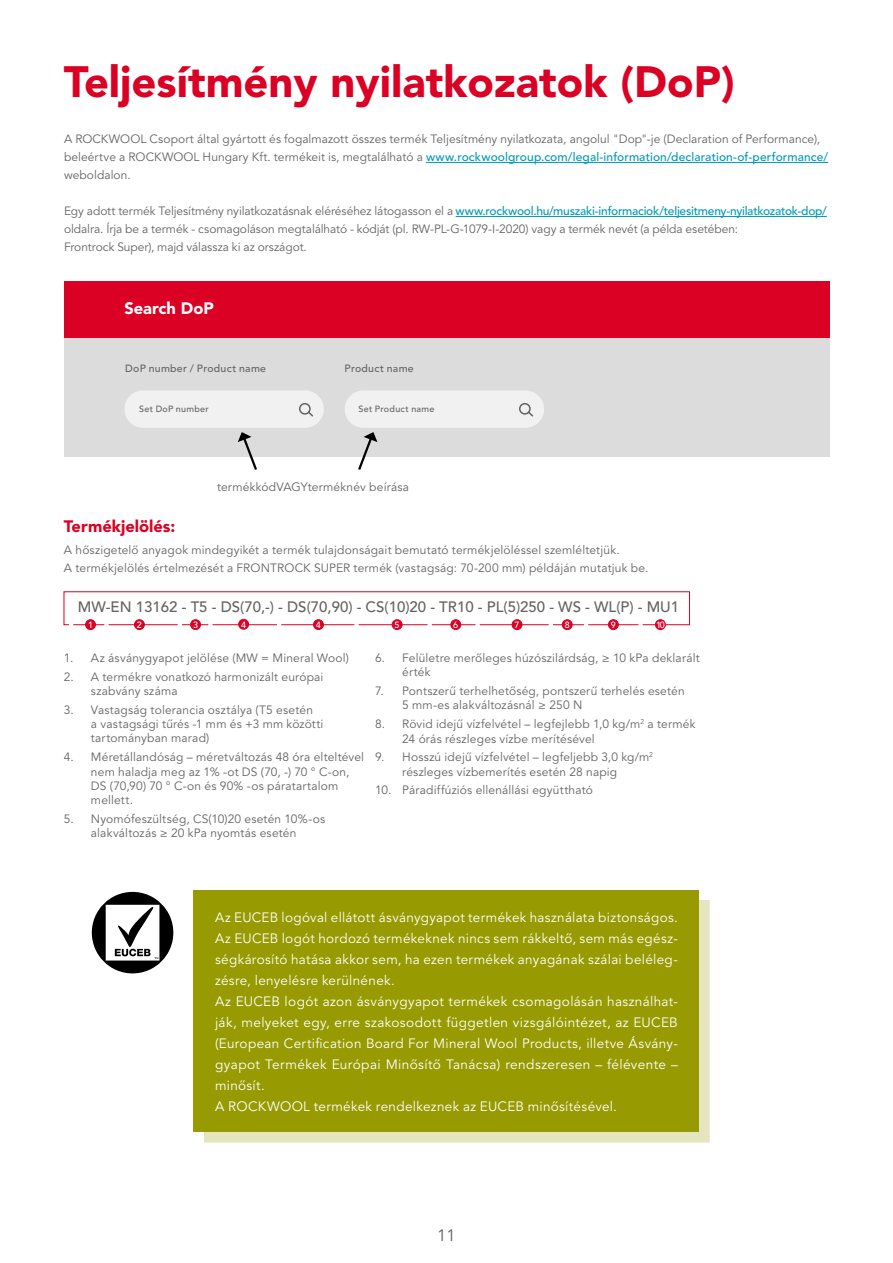
<style>
.page{position:relative;width:893px;height:1263px;background:#fff}
.page>*{position:absolute;margin:0;border:0;box-sizing:border-box;transform-origin:0 0}
.t1{font:900 43.5px "Avenir LT Pro";color:#db0124}
.t2{font:900 16.5px "Avenir LT Pro";color:#db0124}
.t3{font:900 16.5px "Avenir LT Pro";color:#fff}
.t4{font:16.5px "Avenir LT Pro";color:#636362}
.t5{font:500 15px "Avenir LT Pro";color:#636362}
.t6{font:13.5px/21px "Avenir LT Pro";letter-spacing:.025em;color:#fff}
.t7{font:12px/14.4px "Avenir LT Pro";letter-spacing:.015em;color:#636362}
.t8{font:12px/18px "Avenir LT Pro";letter-spacing:-.005em;color:#636362}
.t9{font:500 10.5px "Avenir LT Pro";letter-spacing:.025em;color:#636362}
.t10{font:500 9px "Avenir LT Pro";letter-spacing:.03em;color:#636362}
.t11{font:500 9px "Avenir LT Pro";color:#fff}
.s1{font-weight:500;color:#0099b3}
</style>
<div class="page">
<hr style="left:426px;top:162px;width:402px;height:1px;background:#0099b3">
<hr style="left:456px;top:216px;width:371px;height:1px;background:#0099b3">
<div style="left:64px;top:591px;width:626px;height:34px;border:1px solid #db0124"></div>
<hr style="left:584px;top:617px;width:4px;height:13px;background:#fff;border-radius:2px">
<hr style="left:549px;top:617px;width:4px;height:13px;background:#fff;border-radius:2px">
<div style="left:475px;top:617px;width:5px;height:13px;background:#fff;border-radius:2px"></div>
<hr style="left:428px;top:617px;width:4px;height:13px;background:#fff;border-radius:2px">
<div style="left:354px;top:617px;width:5px;height:13px;background:#fff;border-radius:2px"></div>
<hr style="left:277px;top:617px;width:4px;height:13px;background:#fff;border-radius:2px">
<div style="left:208px;top:617px;width:5px;height:13px;background:#fff;border-radius:2px"></div>
<hr style="left:178px;top:617px;width:4px;height:13px;background:#fff;border-radius:2px">
<div style="left:104px;top:617px;width:5px;height:13px;background:#fff;border-radius:2px"></div>
<hr style="left:69px;top:617px;width:4px;height:13px;background:#fff;border-radius:2px">
<div style="left:638px;top:618px;width:5px;height:13px;background:#fff;border-radius:2px"></div>
<div style="left:86px;top:620px;width:9px;height:9px;background:#db0124;border-radius:50%"></div>
<div style="left:85px;top:619px;width:11px;height:11px;border:1px solid #db0124;border-radius:50%"></div>
<div style="left:134px;top:620px;width:10px;height:9px;background:#db0124;border-radius:50%"></div>
<div style="left:134px;top:619px;width:11px;height:11px;border:1px solid #db0124;border-radius:50%"></div>
<div style="left:191px;top:620px;width:9px;height:9px;background:#db0124;border-radius:50%"></div>
<div style="left:190px;top:619px;width:11px;height:11px;border:1px solid #db0124;border-radius:50%"></div>
<div style="left:239px;top:619px;width:10px;height:10px;background:#db0124;border-radius:50%"></div>
<div style="left:238px;top:619px;width:11px;height:10px;border:1px solid #db0124;border-radius:50%"></div>
<div style="left:313px;top:620px;width:10px;height:9px;background:#db0124;border-radius:50%"></div>
<div style="left:313px;top:619px;width:11px;height:11px;border:1px solid #db0124;border-radius:50%"></div>
<div style="left:392px;top:620px;width:10px;height:9px;background:#db0124;border-radius:50%"></div>
<div style="left:392px;top:619px;width:10px;height:11px;border:1px solid #db0124;border-radius:50%"></div>
<div style="left:451px;top:620px;width:10px;height:9px;background:#db0124;border-radius:50%"></div>
<div style="left:450px;top:619px;width:11px;height:11px;border:1px solid #db0124;border-radius:50%"></div>
<div style="left:512px;top:620px;width:10px;height:9px;background:#db0124;border-radius:50%"></div>
<div style="left:512px;top:619px;width:10px;height:11px;border:1px solid #db0124;border-radius:50%"></div>
<div style="left:562px;top:620px;width:10px;height:10px;background:#db0124;border-radius:50%"></div>
<div style="left:562px;top:619px;width:10px;height:11px;border:1px solid #db0124;border-radius:50%"></div>
<div style="left:608px;top:620px;width:10px;height:9px;background:#db0124;border-radius:50%"></div>
<div style="left:608px;top:619px;width:11px;height:11px;border:1px solid #db0124;border-radius:50%"></div>
<div style="left:655px;top:620px;width:10px;height:9px;background:#db0124;border-radius:50%"></div>
<div style="left:655px;top:619px;width:11px;height:11px;border:1px solid #db0124;border-radius:50%"></div>
<svg style="left:92px;top:892px;width:81px;height:81px"></svg>
<div style="left:204px;top:901px;width:506px;height:242px;background:#e5e6c0"></div>
<div style="left:194px;top:890px;width:505px;height:242px;background:#979a00"></div>
<div style="left:64px;top:337px;width:765px;height:120px;background:#dcdcdc"></div>
<div style="left:124px;top:390px;width:200px;height:38px;background:#f1f1f1;border-radius:19px"></div>
<div style="left:345px;top:390px;width:199px;height:38px;background:#f1f1f1;border-radius:19px"></div>
<div style="left:64px;top:281px;width:765px;height:56px;background:#db0124"></div>
<div style="left:299px;top:403px;width:12px;height:12px;border:2px solid #636362;border-radius:50%"></div>
<svg style="left:306px;top:410px;width:7px;height:7px"></svg>
<div style="left:519px;top:403px;width:12px;height:12px;border:2px solid #636362;border-radius:50%"></div>
<svg style="left:526px;top:410px;width:7px;height:7px"></svg>
<svg style="left:238px;top:432px;width:19px;height:38px"></svg>
<svg style="left:358px;top:432px;width:19px;height:38px"></svg>
<h1 class="t1" style="left:64px;top:55px;width:672px">Teljesítmény nyilatkozatok (DoP)</h1>
<p class="t7" style="left:64px;top:130px;width:766px;line-height:18px">A ROCKWOOL Csoport által gyártott és fogalmazott összes termék Teljesítmény nyilatkozata, angolul "Dop"-je (Declaration of Performance), beleértve a ROCKWOOL Hungary Kft. termékeit is, megtalálható a <span class="s1">www.rockwoolgroup.com/legal-information/declaration-of-performance/ </span>weboldalon.</p>
<p class="t8" style="left:64px;top:202px;width:764px">Egy adott termék Teljesítmény nyilatkozatásnak eléréséhez látogasson el a <span class="s1">www.rockwool.hu/muszaki-informaciok/teljesitmeny-nyilatkozatok-dop/ </span>oldalra. Írja be a termék - csomagoláson megtalálható - kódját (pl. RW-PL-G-1079-I-2020) vagy a termék nevét (a példa esetében:<br>Frontrock Super), majd válassza ki az országot.</p>
<h2 class="t3" style="left:124px;top:298px;width:91px">Search DoP</h2>
<p class="t9" style="left:125px;top:362px;width:142px">DoP number / Product name</p>
<p class="t9" style="left:345px;top:362px;width:71px">Product name</p>
<p class="t10" style="left:358px;top:403px;width:78px">Set Product name</p>
<p class="t10" style="left:139px;top:403px;width:71px">Set DoP number</p>
<p class="t7" style="left:217px;top:480px;width:194px">termékkódVAGYterméknév beírása</p>
<h2 class="t2" style="left:64px;top:516px;width:113px">Termékjelölés:</h2>
<p class="t7" style="left:64px;top:541px;width:586px;line-height:18px">A hőszigetelő anyagok mindegyikét a termék tulajdonságait bemutató termékjelöléssel szemléltetjük.<br>A termékjelölés értelmezését a FRONTROCK SUPER termék (vastagság: 70-200 mm) példáján mutatjuk be.</p>
<p class="t5" style="left:78px;top:598px;width:603px">MW-EN 13162 - T5 - DS(70,-) - DS(70,90) - CS(10)20 - TR10 - PL(5)250 - WS - WL(P) - MU1</p>
<p class="t7" style="left:402px;top:651px;width:299px;text-indent:-27px">6. Felületre merőleges húzószilárdság, ≥ 10 kPa deklarált érték</p>
<p class="t7" style="left:402px;top:684px;width:284px;text-indent:-27px">7. Pontszerű terhelhetőség, pontszerű terhelés esetén<br>5 mm-es alakváltozásnál ≥ 250 N</p>
<p class="t7" style="left:402px;top:717px;width:295px;text-indent:-27px">8. Rövid idejű vízfelvétel – legfejlebb 1,0 kg/m<sup>2</sup> a termék<br>24 órás részleges vízbe merítésével</p>
<p class="t7" style="left:402px;top:750px;width:252px;text-indent:-27px">9. Hosszú idejű vízfelvétel – legfeljebb 3,0 kg/m<sup>2 </sup>részleges vízbemerítés esetén 28 napig</p>
<p class="t7" style="left:375px;top:783px;width:219px">10. Páradiffúziós ellenállási együttható</p>
<p class="t11" style="left:88px;top:619px;width:7px">1</p>
<p class="t11" style="left:137px;top:619px;width:7px">2</p>
<p class="t11" style="left:193px;top:619px;width:7px">3</p>
<p class="t11" style="left:241px;top:619px;width:7px">4</p>
<p class="t11" style="left:316px;top:619px;width:7px">4</p>
<p class="t11" style="left:395px;top:619px;width:7px">5</p>
<p class="t11" style="left:453px;top:619px;width:7px">6</p>
<p class="t11" style="left:515px;top:619px;width:7px">7</p>
<p class="t11" style="left:565px;top:620px;width:7px">8</p>
<p class="t11" style="left:611px;top:619px;width:7px">9</p>
<p class="t11" style="left:656px;top:619px;width:10px">10</p>
<p class="t7" style="left:64px;top:651px;width:287px">1. Az ásványgyapot jelölése (MW = Mineral Wool)</p>
<p class="t7" style="left:91px;top:669px;width:234px;text-indent:-27px">2. A termékre vonatkozó harmonizált európai szabvány száma</p>
<p class="t7" style="left:91px;top:702px;width:234px;text-indent:-27px">3. Vastagság tolerancia osztálya (T5 esetén<br>a vastagsági tűrés -1 mm és +3 mm közötti tartományban marad)</p>
<p class="t7" style="left:91px;top:750px;width:275px;text-indent:-27px">4. Méretállandóság – méretváltozás 48 óra elteltével nem haladja meg az 1% -ot DS (70, -) 70 ° C-on, DS (70,90) 70 ° C-on és 90% -os páratartalom mellett.</p>
<p class="t7" style="left:64px;top:812px;width:263px;text-align:center">5. Nyomófeszültség, CS(10)20 esetén 10%-os alakváltozás ≥ 20 kPa nyomtás esetén</p>
<p class="t6" style="left:215px;top:907px;width:464px">Az EUCEB logóval ellátott ásványgyapot termékek használata biztonságos.<br>Az EUCEB logót hordozó termékeknek nincs sem rákkeltő, sem más egész&shy;ségkárosító hatása akkor sem, ha ezen termékek anyagának szálai beléleg&shy;zésre, lenyelésre kerülnének.<br>Az EUCEB logót azon ásványgyapot termékek csomagolásán használhat&shy;ják, melyeket egy, erre szakosodott független vizsgálóintézet, az EUCEB (European Certification Board For Mineral Wool Products, illetve Ásvány&shy;gyapot Termékek Európai Minősítő Tanácsa) rendszeresen – félévente – minősít.<br>A ROCKWOOL termékek rendelkeznek az EUCEB minősítésével.</p>
<h2 class="t4" style="left:437px;top:1225px;width:20px">11</h2>
</div>
